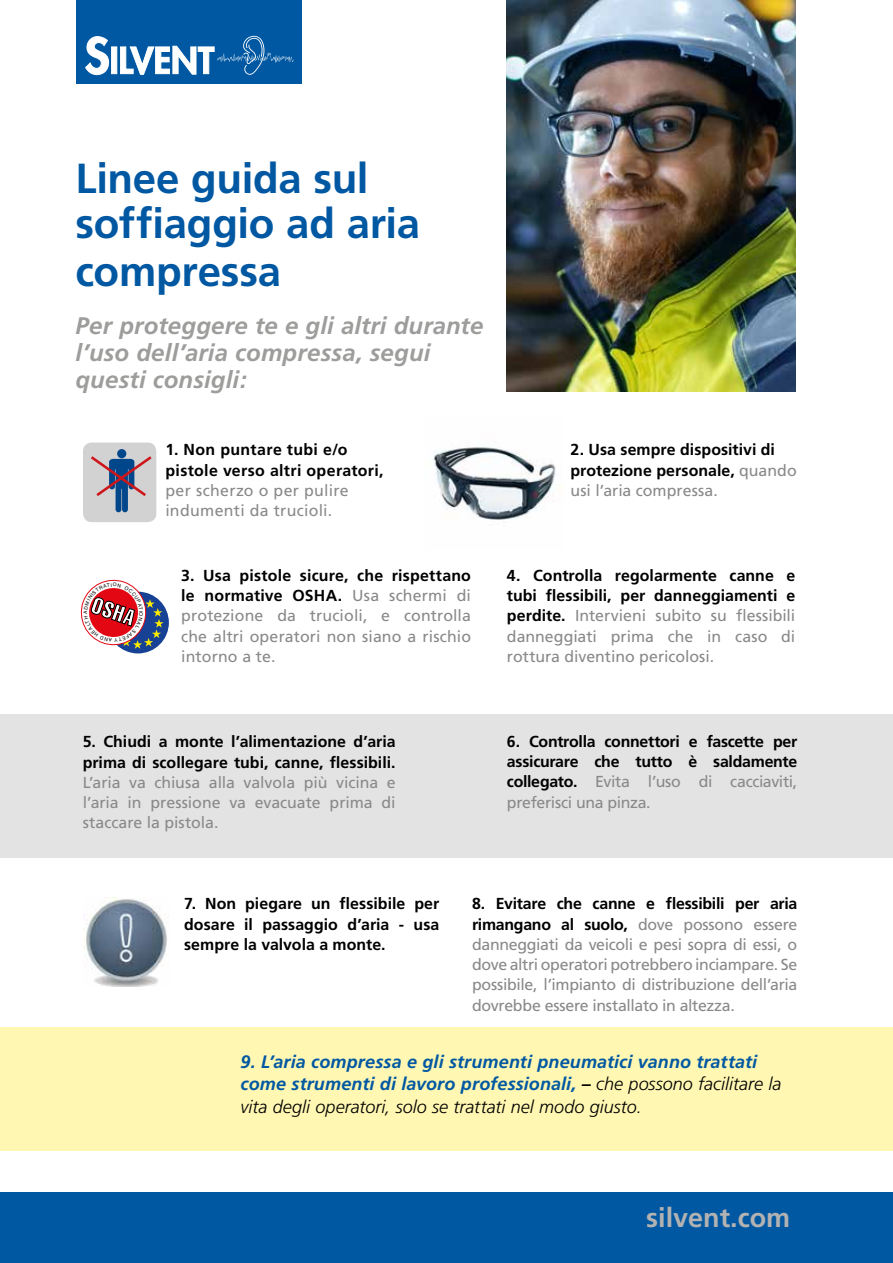
<style>
.page{position:relative;width:893px;height:1263px;background:#fff}
.page>*{position:absolute;margin:0;border:0;box-sizing:border-box;transform-origin:0 0}
.t1{font:700 42px/46.5px "Frutiger LT Pro";letter-spacing:-.01em;color:#0058a2}
.t2{font:700 27px "Frutiger";color:#b3b2b2}
.t3{font:italic 700 24px/27px "Frutiger";letter-spacing:.005em;color:#9d9d9c}
.t4{font:italic 700 18px/22.5px "Frutiger";letter-spacing:.01em;color:#0058a2}
.t5{font:italic 300 18px "Frutiger LT Pro";color:#000}
.t6{font:15.9px/20.2px "Frutiger LT Pro";color:#8a8989;text-align:justify}
.t7{font:700 15.9px/20.2px "Frutiger LT Pro";color:#000}
.t8{font:700 15.9px/20.2px "Frutiger LT Pro";letter-spacing:.025em;color:#000}
.t9{font:15.9px/20.2px "Frutiger LT Pro";letter-spacing:.02em;color:#8a8989}
.s1{font-weight:400;color:#8a8989}
.s2{font-weight:700;color:#000}
.s3{color:#000}
.s4{font-family:"Frutiger LT Pro";font-weight:300;color:#000}
</style>
<div class="page">
<img style="left:507px;top:0;width:288px;height:391px">
<div style="left:0;top:1193px;width:893px;height:70px;background:#0058a2"></div>
<div style="left:83px;top:443px;width:73px;height:79px;background:#d2d2d2;border-radius:9px"></div>
<img style="left:433px;top:446px;width:129px;height:74px">
<img style="left:83px;top:898px;width:84px;height:88px">
<svg style="left:106px;top:591px;width:63px;height:63px"></svg>
<div style="left:0;top:1027px;width:893px;height:123px;background:#fff7b2"></div>
<div style="left:0;top:714px;width:893px;height:144px;background:#e3e3e3"></div>
<div style="left:77px;top:0;width:225px;height:84px;background:#0058a2"></div>
<svg style="left:85px;top:36px;width:24px;height:39px"></svg>
<svg style="left:111px;top:47px;width:6px;height:27px"></svg>
<svg style="left:120px;top:36px;width:174px;height:39px"></svg>
<svg style="left:91px;top:449px;width:61px;height:63px"></svg>
<svg style="left:80px;top:579px;width:84px;height:70px"></svg>
<h1 class="t1" style="left:76px;top:155px;width:346px">Linee guida sul soffiaggio ad aria compressa</h1>
<h3 class="t3" style="left:76px;top:312px;width:409px">Per proteggere te e gli altri durante l’uso dell’aria compressa, segui questi consigli:</h3>
<p class="t8" style="left:165px;top:440px;width:220px">1. Non puntare tubi e/o pistole verso altri operatori,</p>
<p class="t9" style="left:165px;top:480px;width:185px">per scherzo o per pulire indumenti da trucioli.</p>
<p class="t7" style="left:570px;top:440px;width:228px">2. Usa sempre dispositivi di protezione personale, <span class="s1">quando usi l’aria compressa.</span></p>
<p class="t6" style="left:181px;top:565px;width:291px"><span class="s2">3. Usa pistole sicure, che rispettano le normative OSHA.</span> Usa schermi di protezione da trucioli, e controlla che altri operatori non siano a rischio intorno a te.</p>
<p class="t6" style="left:507px;top:565px;width:290px"><span class="s2">4. Controlla regolarmente canne e tubi flessibili, per danneggiamenti e perdite.</span> Intervieni subito su flessibili danneggiati prima che in caso di rottura diventino pericolosi.</p>
<p class="t7" style="left:83px;top:732px;width:314px">5. Chiudi a monte l’alimentazione d’aria prima di scollegare tubi, canne, flessibili.</p>
<p class="t6" style="left:83px;top:772px;width:314px">L’aria va chiusa alla valvola più vicina e l’aria in pressione va evacuate prima di staccare la pistola.</p>
<p class="t7" style="left:507px;top:731px;width:292px;text-align:justify">6. Controlla connettori e fascette per assicurare che tutto è saldamente collegato. <span class="s1">Evita l’uso di cacciaviti, preferisci una pinza.</span></p>
<p class="t7" style="left:184px;top:894px;width:257px;text-align:justify">7. Non piegare un flessibile per dosare il passaggio d’aria - usa sempre la valvola a monte.</p>
<p class="t6" style="left:472px;top:894px;width:327px"><span class="s2">8. Evitare che canne e flessibili per aria rimangano al suolo,</span> dove possono essere danneggiati da veicoli e pesi sopra di essi, o dove altri operatori potrebbero inciampare. Se possibile, l’impianto di distribuzione dell’aria dovrebbe essere installato in altezza.</p>
<p class="t4" style="left:240px;top:1050px;width:542px">9. L’aria compressa e gli strumenti pneumatici vanno trattati come strumenti di lavoro professionali, <span class="s3">–</span> <span class="s4">che possono facilitare la</span></p>
<p class="t5" style="left:240px;top:1096px;width:403px">vita degli operatori, solo se trattati nel modo giusto.</p>
<h2 class="t2" style="left:646px;top:1201px;width:146px">silvent.com</h2>
</div>
